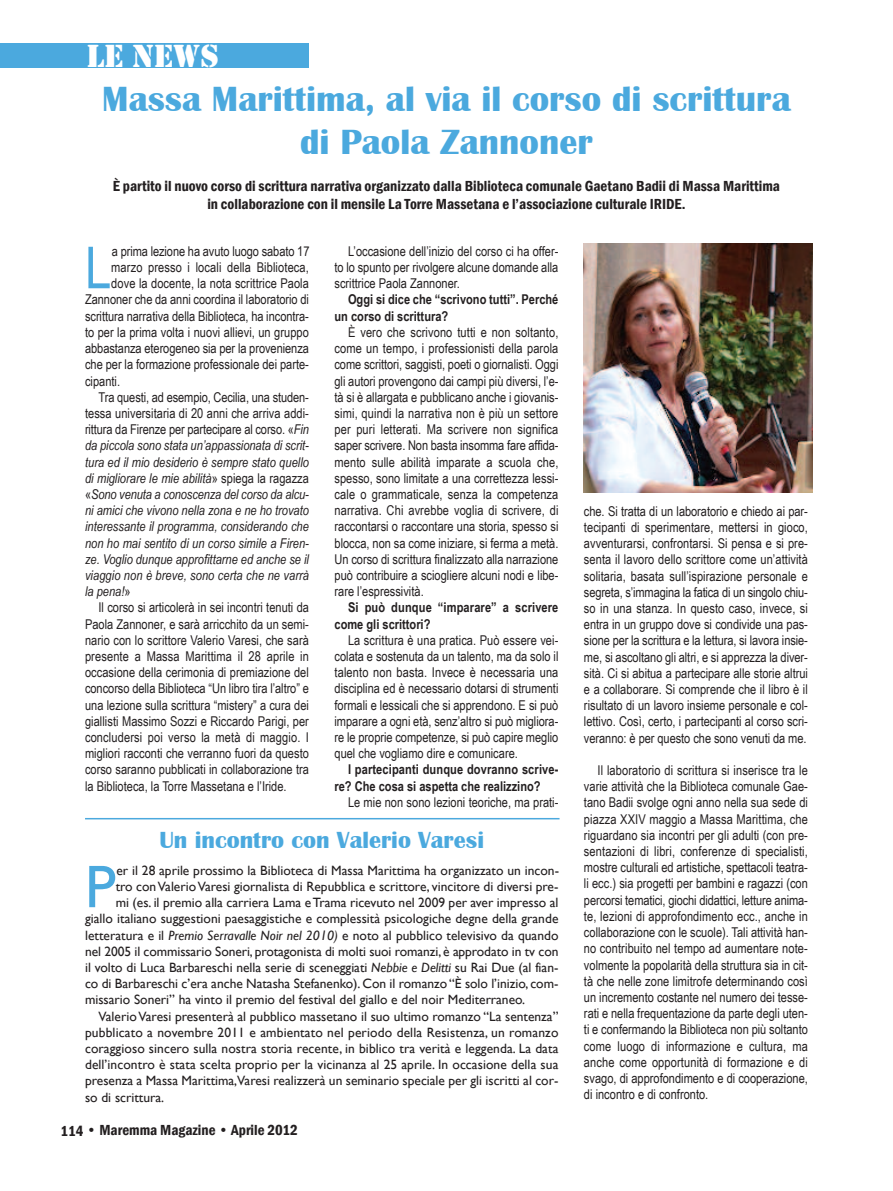
<style>
.page{position:relative;width:893px;height:1191px;background:#fff}
.page>*{position:absolute;margin:0;border:0;box-sizing:border-box;transform-origin:0 0}
.t1{font:60.45px "Gill Sans";color:#4ba9de}
.t2{font:57.9px "Arial Narrow";color:#4ba9de}
.t3{font:700 36px/43.2px "Britannic";color:#4ba9de;text-align:center}
.t4{font:33px "Stencil";color:#fff}
.t5{font:700 24px "Britannic";color:#4ba9de}
.t6{font:600 condensed 15px/18px "Franklin Gothic";color:#231f20;text-align:center}
.t7{font:13.5px/16.2px "Arial Narrow";color:#231f20;text-align:justify}
.t8{font:13.5px "Gill Sans";color:#231f20}
.t9{font:italic 13.5px "Arial Narrow";color:#231f20}
.t10{font:700 13.5px/16.2px "Arial Narrow";color:#231f20}
.s1{font-style:italic}
.s2{font-style:normal}
</style>
<div class="page">
<div style="left:0;top:43px;width:309px;height:25px;background:#4ba9de"></div>
<hr style="left:85px;top:818px;width:474px;height:1px;background:#4ba9de">
<img style="left:584px;top:243px;width:228px;height:249px">
<h3 class="t4" style="left:87px;top:43px;width:134px">LE NEWS</h3>
<h3 class="t3" style="left:102px;top:77px;width:690px">Massa Marittima, al via il corso di scrittura di Paola Zannoner</h3>
<p class="t6" style="left:113px;top:176px;width:669px">È partito il nuovo corso di scrittura narrativa organizzato dalla Biblioteca comunale Gaetano Badii di Massa Marittima in collaborazione con il mensile La Torre Massetana e l’associazione culturale IRIDE.</p>
<h2 class="t2" style="left:85px;top:234px;width:28px">L</h2>
<p class="t7" style="left:112px;top:243px;width:199px">a prima lezione ha avuto luogo sabato 17</p>
<p class="t7" style="left:111px;top:259px;width:199px">marzo presso i locali della Biblioteca,</p>
<p class="t7" style="left:111px;top:275px;width:199px">dove la docente, la nota scrittrice Paola</p>
<p class="t7" style="left:85px;top:291px;width:225px">Zannoner che da anni coordina il laboratorio di</p>
<p class="t7" style="left:85px;top:308px;width:225px">scrittura narrativa della Biblioteca, ha incontra-</p>
<p class="t7" style="left:85px;top:324px;width:225px">to per la prima volta i nuovi allievi, un gruppo</p>
<p class="t7" style="left:85px;top:340px;width:225px">abbastanza eterogeneo sia per la provenienza</p>
<p class="t7" style="left:85px;top:356px;width:225px">che per la formazione professionale dei parte-</p>
<p class="t7" style="left:85px;top:372px;width:37px">cipanti.</p>
<p class="t7" style="left:99px;top:389px;width:212px">Tra questi, ad esempio, Cecilia, una studen-</p>
<p class="t7" style="left:85px;top:405px;width:225px">tessa universitaria di 20 anni che arriva addi-</p>
<p class="t7" style="left:85px;top:421px;width:225px">rittura da Firenze per partecipare al corso. «<span class="s1">Fin</span></p>
<p class="t9" style="left:85px;top:438px;width:225px">da piccola sono stata un’appassionata di scrit-</p>
<p class="t9" style="left:85px;top:454px;width:225px">tura ed il mio desiderio è sempre stato quello</p>
<p class="t9" style="left:85px;top:470px;width:225px">di migliorare le mie abilità<span class="s2">» spiega la ragazza</span></p>
<p class="t9" style="left:85px;top:486px;width:225px"><span class="s2">«</span>Sono venuta a conoscenza del corso da alcu-</p>
<p class="t9" style="left:85px;top:502px;width:225px">ni amici che vivono nella zona e ne ho trovato</p>
<p class="t9" style="left:85px;top:519px;width:225px">interessante il programma, considerando che</p>
<p class="t9" style="left:85px;top:535px;width:225px">non ho mai sentito di un corso simile a Firen-</p>
<p class="t9" style="left:85px;top:551px;width:225px">ze. Voglio dunque approfittarne ed anche se il</p>
<p class="t9" style="left:85px;top:567px;width:225px">viaggio non è breve, sono certa che ne varrà</p>
<p class="t9" style="left:85px;top:583px;width:47px">la pena!<span class="s2">»</span></p>
<p class="t7" style="left:99px;top:599px;width:212px">Il corso si articolerà in sei incontri tenuti da</p>
<p class="t7" style="left:85px;top:615px;width:225px">Paola Zannoner, e sarà arricchito da un semi-</p>
<p class="t7" style="left:85px;top:632px;width:225px">nario con lo scrittore Valerio Varesi, che sarà</p>
<p class="t7" style="left:85px;top:648px;width:225px">presente a Massa Marittima il 28 aprile in</p>
<p class="t7" style="left:85px;top:664px;width:225px">occasione della cerimonia di premiazione del</p>
<p class="t7" style="left:85px;top:680px;width:225px">concorso della Biblioteca “Un libro tira l’altro” e</p>
<p class="t7" style="left:85px;top:696px;width:225px">una lezione sulla scrittura “mistery” a cura dei</p>
<p class="t7" style="left:85px;top:713px;width:225px">giallisti Massimo Sozzi e Riccardo Parigi, per</p>
<p class="t7" style="left:85px;top:729px;width:225px">concludersi poi verso la metà di maggio. I</p>
<p class="t7" style="left:85px;top:745px;width:225px">migliori racconti che verranno fuori da questo</p>
<p class="t7" style="left:85px;top:761px;width:225px">corso saranno pubblicati in collaborazione tra</p>
<p class="t7" style="left:85px;top:777px;width:203px">la Biblioteca, la Torre Massetana e l’Iride.</p>
<p class="t7" style="left:334px;top:243px;width:225px;text-indent:14px">L’occasione dell’inizio del corso ci ha offer&shy;to lo spunto per rivolgere alcune domande alla scrittrice Paola Zannoner.</p>
<p class="t10" style="left:334px;top:291px;width:225px;text-indent:13px">Oggi si dice che “scrivono tutti”. Perché un corso di scrittura?</p>
<p class="t7" style="left:334px;top:324px;width:225px;text-indent:13px">È vero che scrivono tutti e non soltanto, come un tempo, i professionisti della parola come scrittori, saggisti, poeti o giornalisti. Oggi gli autori provengono dai campi più diversi, l’e&shy;tà si è allargata e pubblicano anche i giovanis&shy;simi, quindi la narrativa non è più un settore per puri letterati. Ma scrivere non significa saper scrivere. Non basta insomma fare affida&shy;mento sulle abilità imparate a scuola che, spesso, sono limitate a una correttezza lessi&shy;cale o grammaticale, senza la competenza narrativa. Chi avrebbe voglia di scrivere, di raccontarsi o raccontare una storia, spesso si blocca, non sa come iniziare, si ferma a metà.<br>Un corso di scrittura finalizzato alla narrazione può contribuire a sciogliere alcuni nodi e libe&shy;rare l’espressività.</p>
<p class="t10" style="left:334px;top:599px;width:225px;text-indent:13px">Si può dunque “imparare” a scrivere come gli scrittori?</p>
<p class="t7" style="left:334px;top:632px;width:225px;text-indent:14px">La scrittura è una pratica. Può essere vei&shy;colata e sostenuta da un talento, ma da solo il talento non basta. Invece è necessaria una disciplina ed è necessario dotarsi di strumenti formali e lessicali che si apprendono. E si può imparare a ogni età, senz’altro si può migliora&shy;re le proprie competenze, si può capire meglio quel che vogliamo dire e comunicare.</p>
<p class="t10" style="left:334px;top:761px;width:225px;text-indent:13px">I partecipanti dunque dovranno scrive&shy;re? Che cosa si aspetta che realizzino?</p>
<p class="t7" style="left:348px;top:794px;width:212px">Le mie non sono lezioni teoriche, ma prati-</p>
<h3 class="t5" style="left:159px;top:828px;width:326px">Un incontro con Valerio Varesi</h3>
<h1 class="t1" style="left:85px;top:851px;width:32px">P</h1>
<p class="t8" style="left:116px;top:862px;width:444px">er il 28 aprile prossimo la Biblioteca di Massa Marittima ha organizzato un incon-</p>
<p class="t8" style="left:116px;top:878px;width:444px">tro conValerioVaresi giornalista di Repubblica e scrittore, vincitore di diversi pre-</p>
<p class="t8" style="left:116px;top:894px;width:444px">mi (es. il premio alla carriera Lama eTrama ricevuto nel 2009 per aver impresso al</p>
<p class="t8" style="left:85px;top:911px;width:475px">giallo italiano suggestioni paesaggistiche e complessità psicologiche degne della grande</p>
<p class="t8" style="left:85px;top:927px;width:475px">letteratura e il <span class="s1">Premio Serravalle Noir nel 2010)</span> e noto al pubblico televisivo da quando</p>
<p class="t8" style="left:85px;top:943px;width:475px">nel 2005 il commissario Soneri, protagonista di molti suoi romanzi, è approdato in tv con</p>
<p class="t8" style="left:85px;top:959px;width:475px">il volto di Luca Barbareschi nella serie di sceneggiati <span class="s1">Nebbie e Delitti</span> su Rai Due (al fian-</p>
<p class="t8" style="left:85px;top:975px;width:475px">co di Barbareschi c’era anche Natasha Stefanenko). Con il romanzo “È solo l’inizio, com-</p>
<p class="t8" style="left:85px;top:992px;width:442px">missario Soneri” ha vinto il premio del festival del giallo e del noir Mediterraneo.</p>
<p class="t8" style="left:99px;top:1008px;width:461px">ValerioVaresi presenterà al pubblico massetano il suo ultimo romanzo “La sentenza”</p>
<p class="t8" style="left:85px;top:1024px;width:475px">pubblicato a novembre 2011 e ambientato nel periodo della Resistenza, un romanzo</p>
<p class="t8" style="left:85px;top:1040px;width:475px">coraggioso sincero sulla nostra storia recente, in biblico tra verità e leggenda. La data</p>
<p class="t8" style="left:85px;top:1056px;width:475px">dell’incontro è stata scelta proprio per la vicinanza al 25 aprile. In occasione della sua</p>
<p class="t8" style="left:85px;top:1073px;width:475px">presenza a Massa Marittima,Varesi realizzerà un seminario speciale per gli iscritti al cor-</p>
<p class="t8" style="left:85px;top:1089px;width:81px">so di scrittura.</p>
<p class="t6" style="left:61px;top:1121px;width:239px">114 • Maremma Magazine • Aprile 2012</p>
<p class="t7" style="left:584px;top:503px;width:225px">che. Si tratta di un laboratorio e chiedo ai par&shy;tecipanti di sperimentare, mettersi in gioco, avventurarsi, confrontarsi. Si pensa e si pre&shy;senta il lavoro dello scrittore come un’attività solitaria, basata sull’ispirazione personale e segreta, s’immagina la fatica di un singolo chiu&shy;so in una stanza. In questo caso, invece, si entra in un gruppo dove si condivide una pas&shy;sione per la scrittura e la lettura, si lavora insie&shy;me, si ascoltano gli altri, e si apprezza la diver&shy;sità. Ci si abitua a partecipare alle storie altrui e a collaborare. Si comprende che il libro è il risultato di un lavoro insieme personale e col&shy;lettivo. Così, certo, i partecipanti al corso scri&shy;veranno: è per questo che sono venuti da me.</p>
<p class="t7" style="left:584px;top:762px;width:225px;text-indent:14px">Il laboratorio di scrittura si inserisce tra le varie attività che la Biblioteca comunale Gae&shy;tano Badii svolge ogni anno nella sua sede di piazza XXIV maggio a Massa Marittima, che riguardano sia incontri per gli adulti (con pre&shy;sentazioni di libri, conferenze di specialisti, mostre culturali ed artistiche, spettacoli teatra&shy;li ecc.) sia progetti per bambini e ragazzi (con percorsi tematici, giochi didattici, letture anima&shy;te, lezioni di approfondimento ecc., anche in collaborazione con le scuole). Tali attività han&shy;no contribuito nel tempo ad aumentare note&shy;volmente la popolarità della struttura sia in cit&shy;tà che nelle zone limitrofe determinando così un incremento costante nel numero dei tesse&shy;rati e nella frequentazione da parte degli uten&shy;ti e confermando la Biblioteca non più soltanto come luogo di informazione e cultura, ma anche come opportunità di formazione e di svago, di approfondimento e di cooperazione, di incontro e di confronto.</p>
</div>
